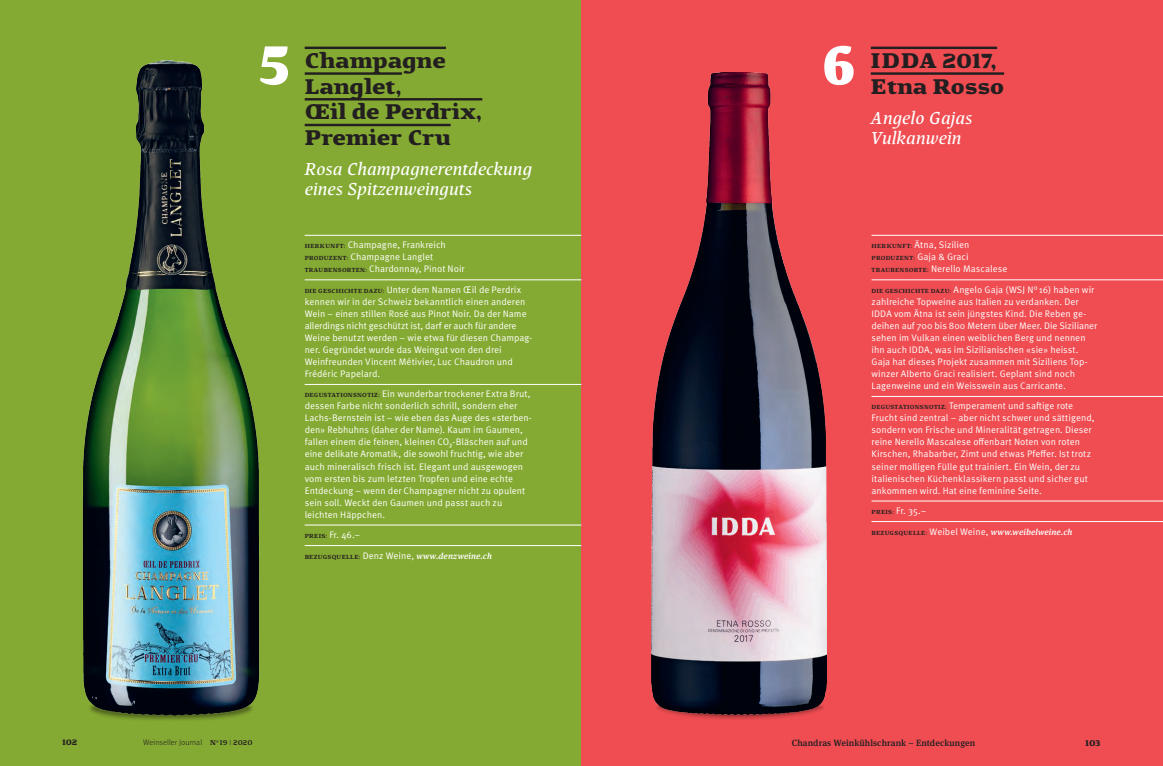
<style>
.page{position:relative;width:1163px;height:766px;background:#fff}
.page>*{position:absolute;margin:0;border:0;box-sizing:border-box;transform-origin:0 0}
.t1{font:900 63px "Pagewalker";color:#fff}
.t2{font:900 23.4px/25.7px "Pagewalker";color:#231f20}
.t3{font:italic 19px/20px "Pagewalker";color:#fff}
.t4{font:9.5px/12px "Meta OT Norm";letter-spacing:.005em;color:#fff}
.t5{font:900 9.5px "Pagewalker";color:#231f20}
.t6{font:500 9px "Meta Serif OT";letter-spacing:.01em;color:#231f20}
.t7{font:900 9px "Pagewalker";color:#231f20}
.t8{font:italic 500 8.7px "Meta Serif OT";letter-spacing:.01em;color:#fff}
.t9{font:300 8px "Meta OT";letter-spacing:.01em;color:#231f20}
.t10{font:700 6.5px "Pagewalker";letter-spacing:.035em;color:#231f20}
.s1{font-family:"Pagewalker";font-weight:700;font-size:6.5px;color:#231f20}
.s2{font-family:"Pagewalker";font-weight:700;font-style:normal;font-size:6.5px;color:#231f20}
.s3{font-family:"Meta OT Norm";font-weight:400;font-style:normal;font-size:9.5px}
.s4{font-family:"Meta OT Norm";font-weight:400;font-size:9.5px;color:#fff}
.s5{font-family:"Pagewalker";font-weight:700;font-size:7.8px}
.s6{font-family:"Pagewalker";font-weight:700;font-size:7px}
.s7{font-family:"Pagewalker";font-weight:700}
.s8{font-family:"Pagewalker";font-weight:400}
</style>
<div class="page">
<div style="left:0;top:0;width:581px;height:765px;background:#85aa33"></div>
<svg style="left:88px;top:691px;width:166px;height:31px"></svg>
<img style="left:82px;top:60px;width:178px;height:658px">
<div style="left:581px;top:0;width:581px;height:765px;background:#ef4d52"></div>
<svg style="left:654px;top:693px;width:171px;height:28px"></svg>
<img style="left:651px;top:72px;width:175px;height:642px">
<hr style="left:304px;top:47px;width:142px;height:2px;background:#231f20">
<hr style="left:304px;top:72px;width:98px;height:3px;background:#231f20">
<hr style="left:304px;top:98px;width:178px;height:2px;background:#231f20">
<hr style="left:304px;top:124px;width:146px;height:2px;background:#231f20">
<hr style="left:304px;top:235px;width:277px;height:1px;background:#fff">
<hr style="left:304px;top:279px;width:277px;height:1px;background:#fff">
<hr style="left:304px;top:384px;width:277px;height:1px;background:#fff">
<hr style="left:304px;top:524px;width:277px;height:1px;background:#fff">
<hr style="left:304px;top:545px;width:277px;height:1px;background:#fff">
<hr style="left:871px;top:235px;width:291px;height:1px;background:#fff">
<hr style="left:871px;top:279px;width:291px;height:1px;background:#fff">
<hr style="left:871px;top:396px;width:291px;height:1px;background:#fff">
<hr style="left:871px;top:500px;width:291px;height:1px;background:#fff">
<hr style="left:871px;top:521px;width:291px;height:1px;background:#fff">
<hr style="left:870px;top:47px;width:126px;height:2px;background:#231f20">
<hr style="left:870px;top:72px;width:133px;height:3px;background:#231f20">
<h1 class="t1" style="left:257px;top:27px;width:36px">5</h1>
<h2 class="t2" style="left:304px;top:48px;width:179px">Champagne<br>Langlet,<br>Œil de Perdrix,<br>Premier Cru</h2>
<h3 class="t3" style="left:304px;top:159px;width:229px">Rosa Champagnerentdeckung eines Spitzenweinguts</h3>
<p class="t4" style="left:304px;top:239px;width:161px"><span class="s1">HERKUNFT:</span> Champagne, Frankreich<br><span class="s1">PRODUZENT:</span> Champagne Langlet<br><span class="s1">TRAUBENSORTEN:</span> Chardonnay, Pinot Noir</p>
<p class="t4" style="left:304px;top:283px;width:229px"><span class="s1">DIE GESCHICHTE DAZU:</span> Unter dem Namen Œil de Perdrix kennen wir in der Schweiz bekanntlich einen anderen Wein – einen stillen Rosé aus Pinot Noir. Da der Name allerdings nicht geschützt ist, darf er auch für andere Weine benutzt werden – wie etwa für diesen Champag&shy;ner. Gegründet wurde das Weingut von den drei Weinfreunden Vincent Métivier, Luc Chaudron und Frédéric Papelard.</p>
<p class="t4" style="left:304px;top:388px;width:228px"><span class="s1">DEGUSTATIONSNOTIZ:</span> Ein wunderbar trockener Extra Brut, dessen Farbe nicht sonderlich schrill, sondern eher Lachs-Bernstein ist – wie eben das Auge des «sterben&shy;den» Rebhuhns (daher der Name). Kaum im Gaumen, fallen einem die feinen, kleinen CO₂-Bläschen auf und eine delikate Aromatik, die sowohl fruchtig, wie aber auch mineralisch frisch ist. Elegant und ausgewogen vom ersten bis zum letzten Tropfen und eine echte Entdeckung – wenn der Champagner nicht zu opulent sein soll. Weckt den Gaumen und passt auch zu leichten Häppchen.</p>
<p class="t4" style="left:304px;top:528px;width:57px"><span class="s1">PREIS:</span> Fr. 46.–</p>
<p class="t8" style="left:304px;top:550px;width:189px"><span class="s2">BEZUGSQUELLE:</span> <span class="s3">Denz Weine,</span> www.denzweine.ch</p>
<h1 class="t1" style="left:821px;top:27px;width:36px">6</h1>
<h2 class="t2" style="left:870px;top:48px;width:135px">IDDA 2017,<br>Etna Rosso</h2>
<h3 class="t3" style="left:870px;top:107px;width:103px">Angelo Gajas<br>Vulkanwein</h3>
<p class="t4" style="left:871px;top:239px;width:99px"><span class="s1">HERKUNFT:</span> Ätna, Sizilien</p>
<p class="t10" style="left:871px;top:254px;width:99px">PRODUZENT: <span class="s4">Gaja &amp; Graci</span></p>
<p class="t4" style="left:871px;top:259px;width:224px;line-height:20.5px"><span class="s1">TRAUBENSORTE:</span> Nerello Mascalese<br><span class="s1">DIE GESCHICHTE DAZU:</span> Angelo Gaja (WSJ N°16) haben wir</p>
<p class="t4" style="left:871px;top:295px;width:227px">zahlreiche Topweine aus Italien zu verdanken. Der IDDA vom Ätna ist sein jüngstes Kind. Die Reben ge&shy;deihen auf 700 bis 800 Metern über Meer. Die Sizilianer sehen im Vulkan einen weiblichen Berg und nennen ihn auch IDDA, was im Sizilianischen «sie» heisst.<br>Gaja hat dieses Projekt zusammen mit Siziliens Top&shy;winzer Alberto Graci realisiert. Geplant sind noch Lagenweine und ein Weisswein aus Carricante.</p>
<p class="t4" style="left:871px;top:400px;width:224px"><span class="s1">DEGUSTATIONSNOTIZ:</span> Temperament und saftige rote Frucht sind zentral – aber nicht schwer und sättigend, sondern von Frische und Mineralität getragen. Dieser reine Nerello Mascalese offenbart Noten von roten Kirschen, Rhabarber, Zimt und etwas Pfeffer. Ist trotz seiner molligen Fülle gut trainiert. Ein Wein, der zu italienischen Küchenklassikern passt und sicher gut ankommen wird. Hat eine feminine Seite.</p>
<p class="t4" style="left:871px;top:504px;width:56px"><span class="s1">PREIS:</span> Fr. 35.–</p>
<p class="t8" style="left:871px;top:526px;width:202px"><span class="s2">BEZUGSQUELLE:</span> <span class="s3">Weibel Weine,</span> www.weibelweine.ch</p>
<p class="t7" style="left:62px;top:736px;width:16px">102</p>
<p class="t9" style="left:143px;top:737px;width:111px">Weinseller Journal <span class="s5">N</span><span class="s6">°</span><span class="s7">19</span> <span class="s8">|</span> <span class="s7">2020</span></p>
<p class="t6" style="left:791px;top:736px;width:185px">Chandras Weinkühlschrank – Entdeckungen</p>
<p class="t5" style="left:1085px;top:736px;width:17px">103</p>
</div>
